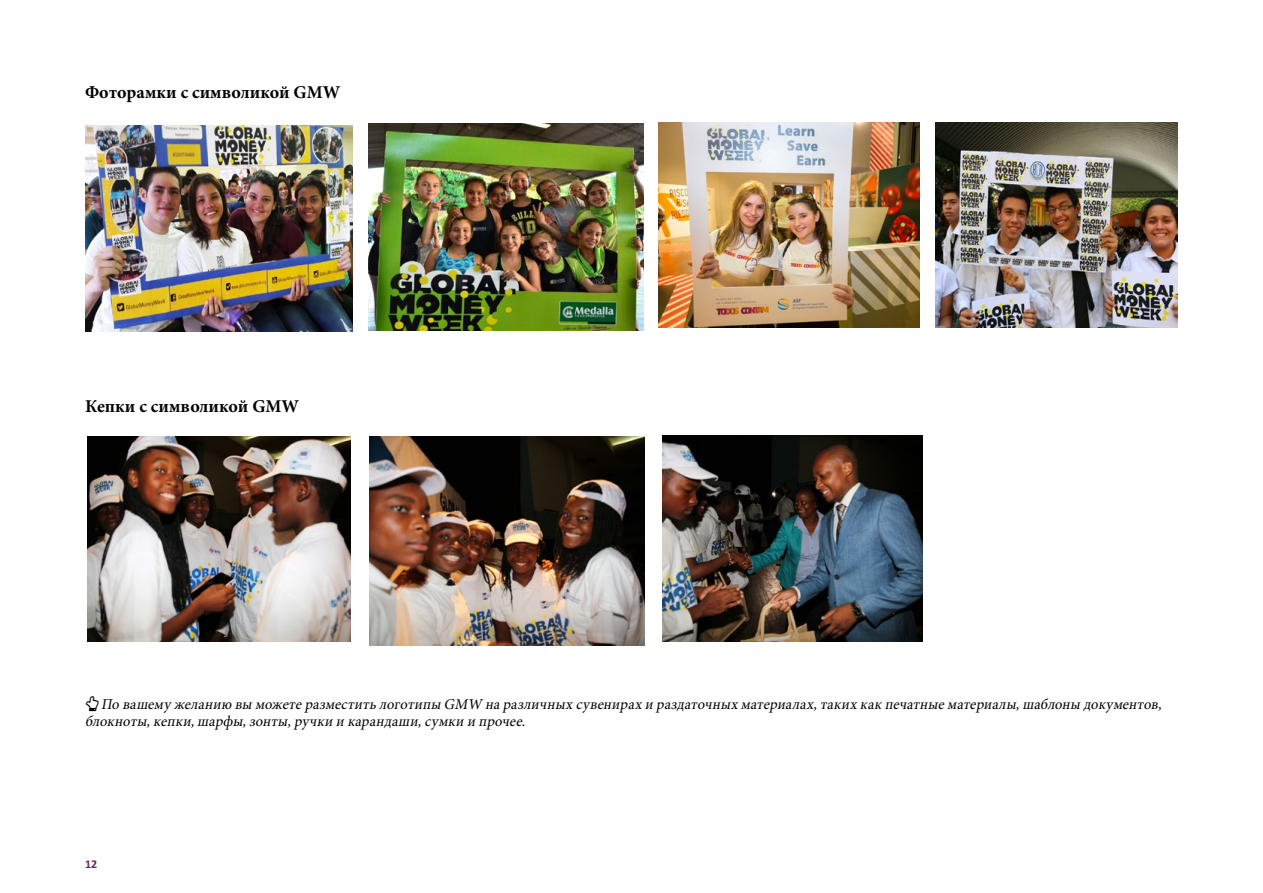
<style>
.page{position:relative;width:1263px;height:893px;background:#fff}
.page>*{position:absolute;margin:0;border:0;box-sizing:border-box;transform-origin:0 0}
.t1{font:700 18px "Minion Pro";color:#000}
.t2{font:italic 15px/16.5px "Minion Pro";color:#000}
.t3{font:700 12px "Calibri";color:#6b205f}
</style>
<div class="page">
<img style="left:87px;top:437px;width:264px;height:204px">
<img style="left:369px;top:437px;width:275px;height:208px">
<img style="left:662px;top:436px;width:261px;height:205px">
<img style="left:85px;top:125px;width:268px;height:207px">
<img style="left:369px;top:123px;width:275px;height:207px">
<img style="left:658px;top:122px;width:261px;height:206px">
<img style="left:935px;top:122px;width:243px;height:206px">
<p class="t1" style="left:85px;top:80px;width:257px">Фоторамки с символикой GMW</p>
<p class="t1" style="left:85px;top:393px;width:215px">Кепки с символикой GMW</p>
<p class="t2" style="left:85px;top:696px;width:1081px;text-indent:16px">По вашему желанию вы можетеразместить логотипы GMW наразличных сувенирах и раздаточных материалах,таких как печатныематериалы,шаблоны документов, блокноты,кепки,шарфы,зонты,ручки и карандаши,сумки и прочее.</p>
<p class="t3" style="left:85px;top:856px;width:14px">12</p>
</div>
